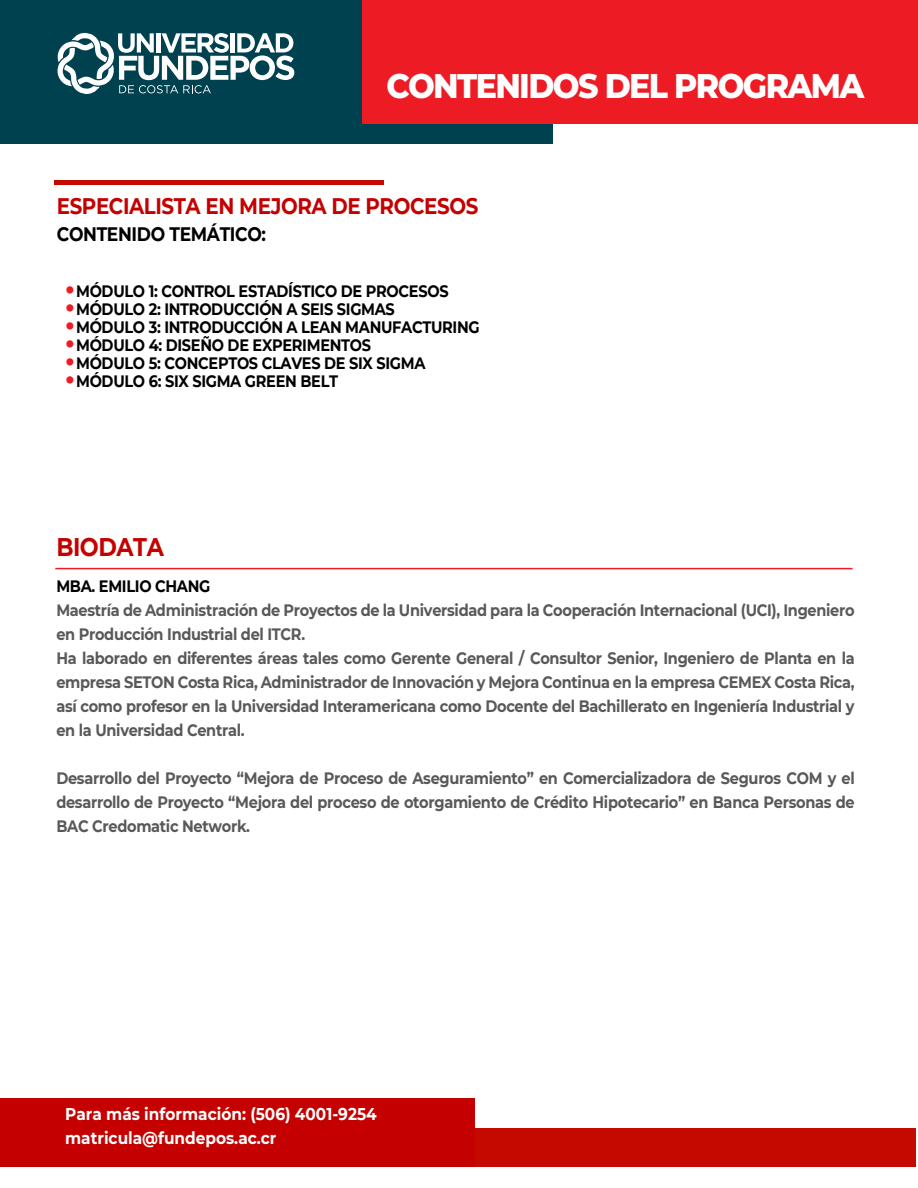
<style>
.page{position:relative;width:918px;height:1188px;background:#fff}
.page>*{position:absolute;margin:0;border:0;box-sizing:border-box;transform-origin:0 0}
.t1{font:800 34.2px "Montserrat";letter-spacing:-.05em;color:#fff;scale:.93 1}
.t2{font:700 25.5px "Montserrat";letter-spacing:-.02em;color:#c40000;scale:.88 1}
.t3{font:700 22.5px "Montserrat";letter-spacing:-.02em;color:#c40000;scale:.88 1}
.t4{font:700 19.5px "Montserrat";letter-spacing:-.02em;color:#000;scale:.88 1}
.t5{font:700 17.1px/23.2px "Montserrat";color:#fff;scale:.9 1}
.t6{font:700 16.5px/24px "Montserrat";letter-spacing:-.02em;color:#58595b;scale:.88 1}
.t7{font:700 16.5px "Montserrat";letter-spacing:-.02em;color:#000;scale:.88 1}
.s1{font-weight:400;font-size:46.5px;color:#ed1c24}
</style>
<div class="page">
<div style="left:0;top:0;width:553px;height:143px;background:#004150"></div>
<div style="left:363px;top:0;width:555px;height:123px;background:#ed1c24"></div>
<div style="left:0;top:1128px;width:916px;height:38px;background:#c40a00"></div>
<svg style="left:57px;top:33px;width:237px;height:61px"></svg>
<div style="left:54px;top:180px;width:330px;height:5px;background:#c40a00"></div>
<div style="left:0;top:1098px;width:475px;height:68px;background:#c40000"></div>
<hr style="left:55px;top:568px;width:798px;height:1px;background:#ed1c24">
<h1 class="t1" style="left:386px;top:61px;width:515px">CONTENIDOS DEL PROGRAMA</h1>
<h3 class="t3" style="left:57px;top:190px;width:480px">ESPECIALISTA EN MEJORA DE PROCESOS</h3>
<p class="t4" style="left:57px;top:220px;width:239px">CONTENIDO TEMÁTICO:</p>
<p class="t7" style="left:63px;top:279px;width:439px"><span class="s1">•</span>MÓDULO 1: CONTROL ESTADÍSTICO DE PROCESOS</p>
<p class="t7" style="left:63px;top:297px;width:378px"><span class="s1">•</span>MÓDULO 2: INTRODUCCIÓN A SEIS SIGMAS</p>
<p class="t7" style="left:63px;top:315px;width:475px"><span class="s1">•</span>MÓDULO 3: INTRODUCCIÓN A LEAN MANUFACTURING</p>
<p class="t7" style="left:63px;top:333px;width:351px"><span class="s1">•</span>MÓDULO 4: DISEÑO DE EXPERIMENTOS</p>
<p class="t7" style="left:63px;top:351px;width:413px"><span class="s1">•</span>MÓDULO 5: CONCEPTOS CLAVES DE SIX SIGMA</p>
<p class="t7" style="left:63px;top:369px;width:314px"><span class="s1">•</span>MÓDULO 6: SIX SIGMA GREEN BELT</p>
<h2 class="t2" style="left:56px;top:528px;width:124px">BIODATA</h2>
<p class="t7" style="left:56px;top:574px;width:177px">MBA. EMILIO CHANG</p>
<p class="t6" style="left:56px;top:597px;width:909px">Maestría de Administración de Proyectos de la Universidad para la Cooperación Internacional (UCI), Ingeniero en Producción Industrial del ITCR.<br>Ha laborado en diferentes áreas tales como Gerente General / Consultor Senior, Ingeniero de Planta en la empresa SETON Costa Rica, Administrador de Innovación y Mejora Continua en la empresa CEMEX Costa Rica, así como profesor en la Universidad Interamericana como Docente del Bachillerato en Ingeniería Industrial y en la Universidad Central.</p>
<p class="t6" style="left:56px;top:765px;width:909px;text-align:justify">Desarrollo del Proyecto “Mejora de Proceso de Aseguramiento” en Comercializadora de Seguros COM y el desarrollo de Proyecto “Mejora del proceso de otorgamiento de Crédito Hipotecario” en Banca Personas de BAC Credomatic Network.</p>
<p class="t5" style="left:65px;top:1102px;width:348px">Para más información: (506) 4001-9254 matricula@fundepos.ac.cr</p>
</div>
